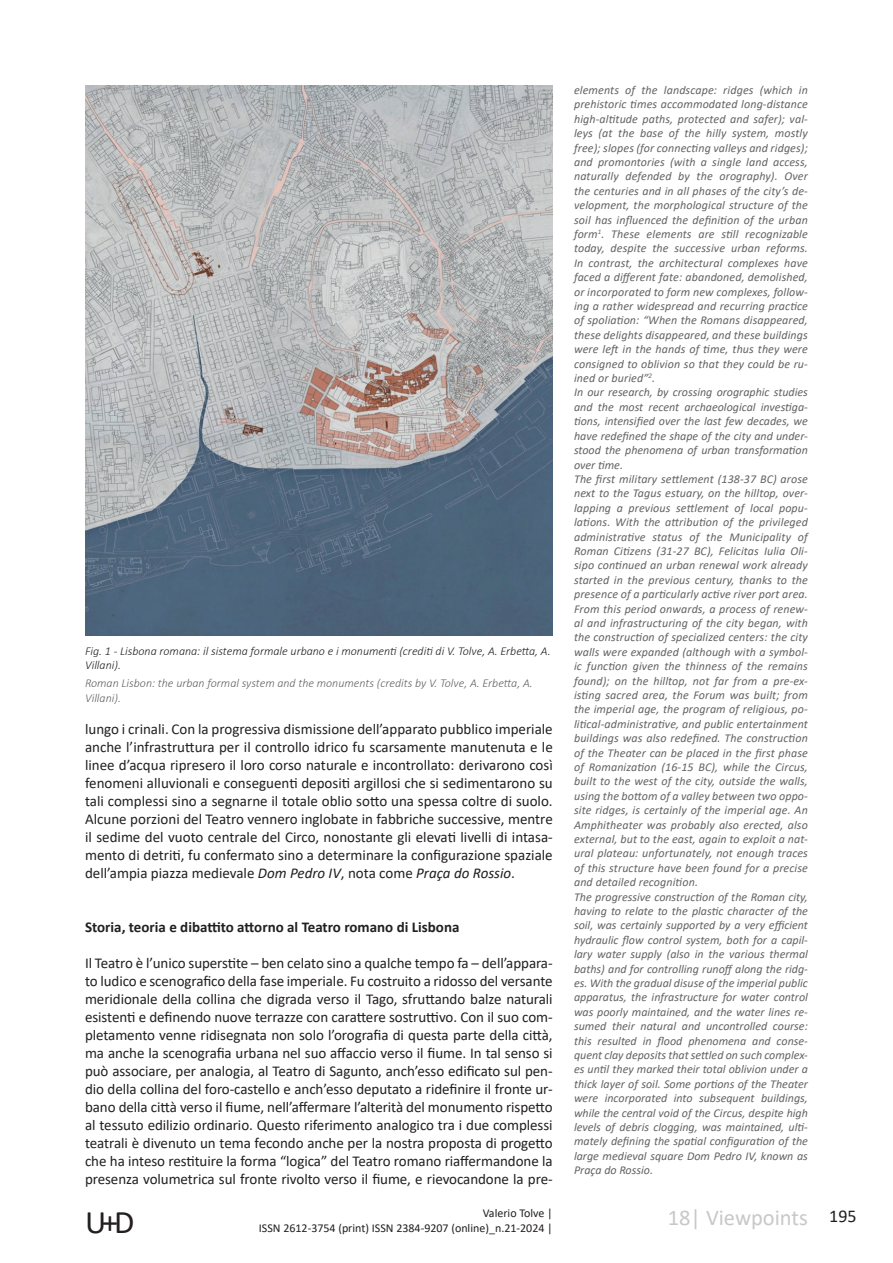
<style>
.page{position:relative;width:893px;height:1263px;background:#fff}
.page>*{position:absolute;margin:0;border:0;box-sizing:border-box;transform-origin:0 0}
.t1{font:33px "Calibri";color:#231f20}
.t2{font:22.5px "Calibri";color:#c7c8ca}
.t3{font:18px "Calibri";color:#231f20}
.t4{font:15px/18px "Calibri";letter-spacing:-.005em;color:#231f20;text-align:justify}
.t5{font:700 15px "Calibri";color:#231f20}
.t6{font:italic 12px/14.4px "Calibri";letter-spacing:.01em;color:#636366}
.t7{font:italic 300 12px/14.4px "Calibri";color:#231f20}
.t8{font:italic 300 12px/14.4px "Calibri";color:#636366}
.t9{font:12px "Calibri";color:#231f20}
.s1{font-style:italic}
</style>
<div class="page">
<img style="left:85px;top:85px;width:468px;height:550px">
<p class="t7" style="left:85px;top:643px;width:467px">Fig. 1 - Lisbona romana: il sistema formale urbano e i monumenti (crediti di V. Tolve, A. Erbetta, A.<br>Villani).</p>
<p class="t8" style="left:85px;top:676px;width:449px">Roman Lisbon: the urban formal system and the monuments (credits by V. Tolve, A. Erbetta, A.<br>Villani).</p>
<p class="t4" style="left:85px;top:720px;width:469px">lungo i crinali. Con la progressiva dismissione dell’apparato pubblico imperiale anche l’infrastruttura per il controllo idrico fu scarsamente manutenuta e le linee d’acqua ripresero il loro corso naturale e incontrollato: derivarono così fenomeni alluvionali e conseguenti depositi argillosi che si sedimentarono su tali complessi sino a segnarne il totale oblio sotto una spessa coltre di suolo.<br>Alcune porzioni del Teatro vennero inglobate in fabbriche successive, mentre il sedime del vuoto centrale del Circo, nonostante gli elevati livelli di intasa&shy;mento di detriti, fu confermato sino a determinare la configurazione spaziale dell’ampia piazza medievale <span class="s1">Dom Pedro IV</span>, nota come <span class="s1">Praça do Rossio</span>.</p>
<p class="t5" style="left:85px;top:916px;width:376px">Storia, teoria e dibattito attorno al Teatro romano di Lisbona</p>
<p class="t4" style="left:85px;top:954px;width:469px">Il Teatro è l’unico superstite – ben celato sino a qualche tempo fa – dell’appara&shy;to ludico e scenografico della fase imperiale. Fu costruito a ridosso del versante meridionale della collina che digrada verso il Tago, sfruttando balze naturali esistenti e definendo nuove terrazze con carattere sostruttivo. Con il suo com&shy;pletamento venne ridisegnata non solo l’orografia di questa parte della città, ma anche la scenografia urbana nel suo affaccio verso il fiume. In tal senso si può associare, per analogia, al Teatro di Sagunto, anch’esso edificato sul pen&shy;dio della collina del foro-castello e anch’esso deputato a ridefinire il fronte ur&shy;bano della città verso il fiume, nell’affermare l’alterità del monumento rispetto al tessuto edilizio ordinario. Questo riferimento analogico tra i due complessi teatrali è divenuto un tema fecondo anche per la nostra proposta di progetto che ha inteso restituire la forma “logica” del Teatro romano riaffermandone la presenza volumetrica sul fronte rivolto verso il fiume, e rievocandone la pre-</p>
<p class="t6" style="left:574px;top:82px;width:235px">elements of the landscape: ridges (which in prehistoric times accommodated long-distance high-altitude paths, protected and safer); val&shy;leys (at the base of the hilly system, mostly free); slopes (for connecting valleys and ridges); and promontories (with a single land access, naturally defended by the orography). Over the centuries and in all phases of the city’s de&shy;velopment, the morphological structure of the soil has influenced the definition of the urban form<sup>1</sup>. These elements are still recognizable today, despite the successive urban reforms.<br>In contrast, the architectural complexes have faced a different fate: abandoned, demolished, or incorporated to form new complexes, follow&shy;ing a rather widespread and recurring practice of spoliation: “When the Romans disappeared, these delights disappeared, and these buildings were left in the hands of time, thus they were consigned to oblivion so that they could be ru&shy;ined or buried”<sup>2</sup>.<br>In our research, by crossing orographic studies and the most recent archaeological investiga&shy;tions, intensified over the last few decades, we have redefined the shape of the city and under&shy;stood the phenomena of urban transformation over time.<br>The first military settlement (138-37 BC) arose next to the Tagus estuary, on the hilltop, over&shy;lapping a previous settlement of local popu&shy;lations. With the attribution of the privileged administrative status of the Municipality of Roman Citizens (31-27 BC), Felicitas Iulia Oli&shy;sipo continued an urban renewal work already started in the previous century, thanks to the presence of a particularly active river port area.<br>From this period onwards, a process of renew&shy;al and infrastructuring of the city began, with the construction of specialized centers: the city walls were expanded (although with a symbol&shy;ic function given the thinness of the remains found); on the hilltop, not far from a pre-ex&shy;isting sacred area, the Forum was built; from the imperial age, the program of religious, po&shy;litical-administrative, and public entertainment buildings was also redefined. The construction of the Theater can be placed in the first phase of Romanization (16-15 BC), while the Circus, built to the west of the city, outside the walls, using the bottom of a valley between two oppo&shy;site ridges, is certainly of the imperial age. An Amphitheater was probably also erected, also external, but to the east, again to exploit a nat&shy;ural plateau: unfortunately, not enough traces of this structure have been found for a precise and detailed recognition.<br>The progressive construction of the Roman city, having to relate to the plastic character of the soil, was certainly supported by a very efficient hydraulic flow control system, both for a capil&shy;lary water supply (also in the various thermal baths) and for controlling runoff along the ridg&shy;es. With the gradual disuse of the imperial public apparatus, the infrastructure for water control was poorly maintained, and the water lines re&shy;sumed their natural and uncontrolled course: this resulted in flood phenomena and conse&shy;quent clay deposits that settled on such complex&shy;es until they marked their total oblivion under a thick layer of soil. Some portions of the Theater were incorporated into subsequent buildings, while the central void of the Circus, despite high levels of debris clogging, was maintained, ulti&shy;mately defining the spatial configuration of the large medieval square Dom Pedro IV, known as Praça do Rossio.</p>
<p class="t9" style="left:483px;top:1205px;width:71px">Valerio Tolve |</p>
<h3 class="t3" style="left:829px;top:1203px;width:29px">195</h3>
<h2 class="t2" style="left:668px;top:1202px;width:142px">18| Viewpoints</h2>
<h1 class="t1" style="left:85px;top:1199px;width:51px">U+D</h1>
<p class="t9" style="left:259px;top:1219px;width:295px">ISSN 2612-3754 (print) ISSN 2384-9207 (online)_n.21-2024 |</p>
</div>
